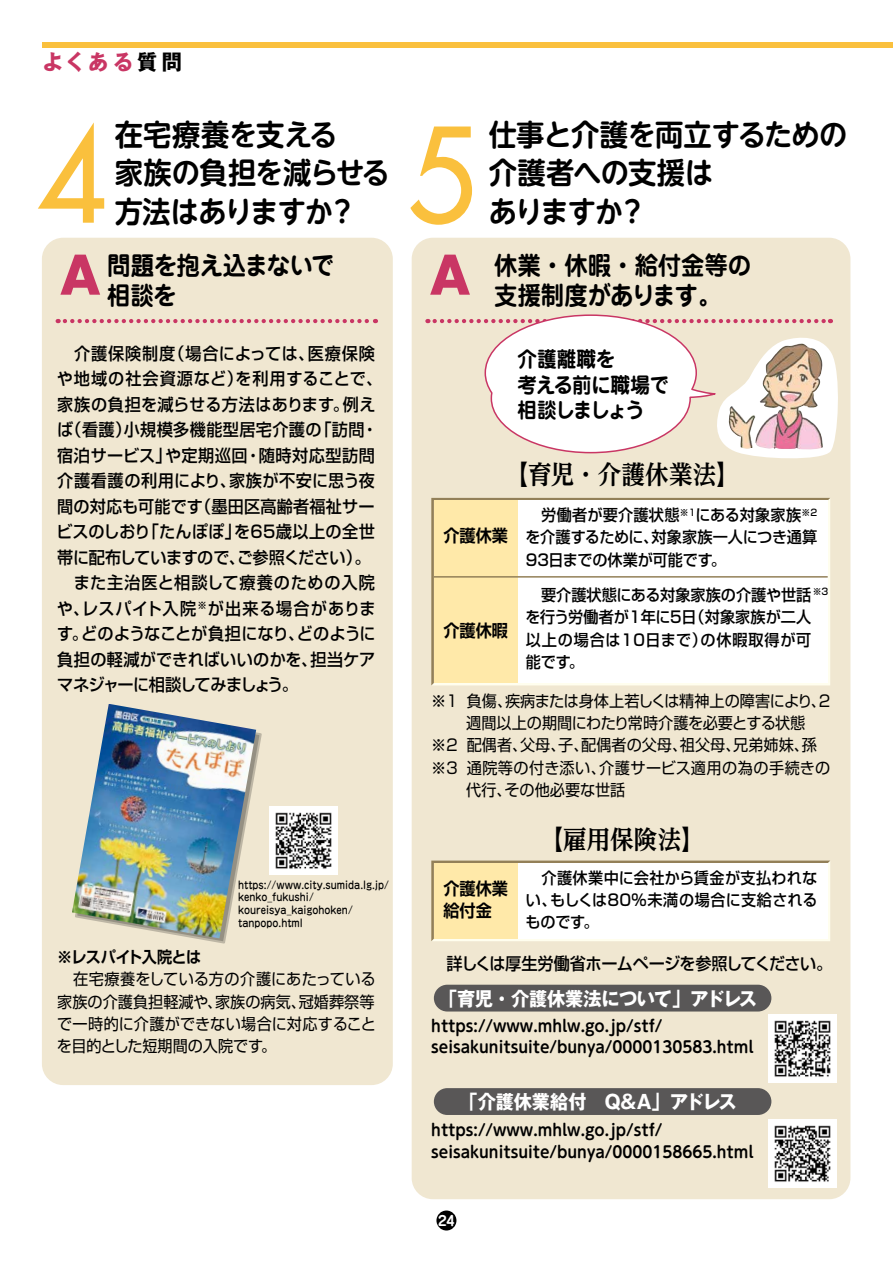
<style>
.page{position:relative;width:893px;height:1263px;background:#fff}
.page>*{position:absolute;margin:0;border:0;box-sizing:border-box;transform-origin:0 0}
.t1{font:500 127.5px "Futura Std";color:#fac03d;scale:.95 1}
.t2{font:700 53.1px "Futura";color:#c93664;scale:.95 1}
.t3{font:700 29.7px/38.2px "UD Shin M Go Pr 6 N De";letter-spacing:-.025em;color:#000;scale:.95 1}
.t4{font:700 25.5px/29.7px "P Jun 501 Pro N";letter-spacing:-.02em;color:#000;scale:.92 1}
.t5{font:700 25.5px "UD Reimin Pr 6 N";letter-spacing:.01em;color:#000;scale:.92 1}
.t6{font:700 21.3px/25.5px "P Jun 501 Pro N";letter-spacing:-.035em;color:#000;scale:.92 1}
.t7{font:700 21.3px "P Gothic MB101 Pr 6 N";letter-spacing:.185em;color:#c93664;scale:.95 1}
.t8{font:700 19.2px "P Gothic MB101 Pr 6 N";letter-spacing:-.02em;color:#fff;scale:.95 1}
.t9{font:500 16.95px/25.5px "P Shin Go Pr 6 N";letter-spacing:.01em;color:#000;scale:.95 1}
.t10{font:500 16.95px "P Shin Go Pr 6 N";letter-spacing:-.03em;color:#000;scale:.95 1}
.t11{font:700 16.95px/21.3px "P Shin Go Pr 6 N De";color:#000;scale:.95 1}
.t12{font:500 15.9px/22.4px "P Shin Go Pr 6 N";letter-spacing:.005em;color:#000;text-align:justify;scale:.95 1}
.t13{font:15.9px/22.4px "P Shin Go Pr 6 N";color:#000;text-align:justify;scale:.95 1}
.t14{font:700 15.9px/21.3px "UD Shin M Go Pr 6 N De";color:#000;scale:.95 1}
.t15{font:15.9px "P Shin Go Pr 6 N";letter-spacing:-.025em;color:#000;scale:.95 1}
.t16{font:15.9px "P Shin Go Pr 6 N";letter-spacing:.03em;color:#000;scale:.95 1}
.t17{font:700 15.9px "P Shin Go Pr 6 N De";letter-spacing:-.035em;color:#000;scale:.95 1}
.t18{font:700 13.8px "P Jun 501 Pro N";color:#fff}
.t19{font:500 10.65px/12.8px "P Jun 34 Pro N";color:#000;scale:.9 1}
.t20{font:500 9.3px "P Shin Go Pr 6 N";color:#000;scale:.95 1}
.s1{color:#000}
</style>
<div class="page">
<div style="left:42px;top:238px;width:351px;height:847px;background:#f0e7d1;border-radius:21px"></div>
<div style="left:412px;top:238px;width:438px;height:961px;background:#f0e7d1;border-radius:21px"></div>
<svg style="left:431px;top:498px;width:399px;height:187px;background:#c7bda1"></svg>
<div style="left:434px;top:500px;width:394px;height:183px;background:#fff"></div>
<div style="left:434px;top:500px;width:84px;height:183px;background:#ffe9a9"></div>
<svg style="left:431px;top:860px;width:399px;height:81px;background:#c8bda1"></svg>
<div style="left:434px;top:863px;width:394px;height:76px;background:#fff"></div>
<div style="left:434px;top:863px;width:84px;height:76px;background:#ffe9a9"></div>
<svg style="left:193px;top:730px;width:69px;height:213px"></svg>
<div style="left:436px;top:1210px;width:20px;height:20px;background:#000;border-radius:50%"></div>
<svg style="left:65px;top:319px;width:311px;height:4px"></svg>
<img style="left:72px;top:704px;width:184px;height:234px">
<svg style="left:435px;top:314px;width:403px;height:145px"></svg>
<img style="left:728px;top:343px;width:96px;height:107px">
<img style="left:269px;top:807px;width:68px;height:68px">
<img style="left:768px;top:1119px;width:68px;height:68px">
<div style="left:434px;top:985px;width:337px;height:26px;background:#595757;border-radius:13px"></div>
<img style="left:768px;top:1014px;width:68px;height:68px">
<div style="left:43px;top:43px;width:850px;height:5px;background:#fac03d"></div>
<hr style="left:434px;top:576px;width:394px;height:2px;background:#938058">
<div style="left:434px;top:1088px;width:337px;height:27px;background:#595757;border-radius:13px"></div>
<p class="t7" style="left:43px;top:50px;width:148px">よくある<span class="s1">質問</span></p>
<h1 class="t1" style="left:37px;top:96px;width:75px">4</h1>
<h3 class="t3" style="left:115px;top:114px;width:291px">在宅療養を支える<br>家族の負担を減らせる方法はありますか？</h3>
<h3 class="t4" style="left:107px;top:249px;width:248px">問題を抱え込まないで相談を</h3>
<p class="t9" style="left:56px;top:339px;width:345px">　介護保険制度（場合によっては、医療保険や地域の社会資源など）を利用することで、家族の負担を減らせる方法はあります。例えば（看護）小規模多機能型居宅介護の「訪問・宿泊サービス」や定期巡回・随時対応型訪問介護看護の利用により、家族が不安に思う夜間の対応も可能です（墨田区高齢者福祉サービスのしおり「たんぽぽ」を65歳以上の全世帯に配布していますので、ご参照ください）。　また主治医と相談して療養のための入院や、レスパイト入院<sup>※</sup>が出来る場合があります。どのようなことが負担になり、どのように負担の軽減ができればいいのかを、担当ケアマネジャーに相談してみましょう。</p>
<h2 class="t2" style="left:60px;top:236px;width:44px">A</h2>
<p class="t19" style="left:238px;top:878px;width:169px">https://www.city.sumida.lg.jp/ kenko_fukushi/ koureisya_kaigohoken/ tanpopo.html</p>
<p class="t17" style="left:57px;top:944px;width:153px">※レスパイト入院とは</p>
<p class="t13" style="left:57px;top:967px;width:337px">　在宅療養をしている方の介護にあたっている家族の介護負担軽減や、家族の病気、冠婚葬祭等で一時的に介護ができない場合に対応することを目的とした短期間の入院です。</p>
<h1 class="t1" style="left:407px;top:96px;width:75px">5</h1>
<h3 class="t3" style="left:489px;top:114px;width:379px">仕事と介護を両立するための介護者への支援は<br>ありますか？</h3>
<h2 class="t2" style="left:430px;top:236px;width:44px">A</h2>
<h3 class="t4" style="left:494px;top:249px;width:281px">休業・休暇・給付金等の支援制度があります。</h3>
<p class="t6" style="left:518px;top:345px;width:166px">介護離職を<br>考える前に職場で相談しましょう</p>
<h3 class="t5" style="left:505px;top:453px;width:257px">【育児・介護休業法】</h3>
<p class="t11" style="left:443px;top:524px;width:70px">介護休業</p>
<p class="t11" style="left:443px;top:619px;width:70px">介護休暇</p>
<p class="t12" style="left:525px;top:503px;width:310px">　労働者が要介護状態<sup>※１</sup>にある対象家族<sup>※２</sup>を介護するために、対象家族一人につき通算93日までの休業が可能です。</p>
<p class="t12" style="left:525px;top:583px;width:303px">　要介護状態にある対象家族の介護や世話を行う労働者が1年に5日（対象家族が二人以上の場合は10日まで）の休暇取得が可能です。</p>
<p class="t20" style="left:813px;top:584px;width:19px">※３</p>
<p class="t15" style="left:431px;top:687px;width:421px">※１ 負傷、疾病または身体上若しくは精神上の障害により、2</p>
<p class="t13" style="left:466px;top:710px;width:358px">週間以上の期間にわたり常時介護を必要とする状態</p>
<p class="t13" style="left:431px;top:733px;width:407px">※２ 配偶者、父母、子、配偶者の父母、祖父母、兄弟姉妹、孫</p>
<p class="t16" style="left:431px;top:754px;width:421px">※３ 通院等の付き添い、介護サービス適用の為の手続きの</p>
<p class="t13" style="left:466px;top:777px;width:169px">代行、その他必要な世話</p>
<p class="t11" style="left:443px;top:877px;width:70px">介護休業給付金</p>
<h3 class="t5" style="left:540px;top:818px;width:181px">【雇用保険法】</h3>
<p class="t12" style="left:526px;top:866px;width:309px">　介護休業中に会社から賃金が支払われない、もしくは８０％未満の場合に支給されるものです。</p>
<p class="t10" style="left:447px;top:949px;width:408px">詳しくは厚生労働省ホームページを参照してください。</p>
<p class="t8" style="left:439px;top:988px;width:336px">「育児・介護休業法について」アドレス</p>
<p class="t14" style="left:431px;top:1014px;width:341px">https://www.mhlw.go.jp/stf/ seisakunitsuite/bunya/0000130583.html</p>
<p class="t8" style="left:460px;top:1091px;width:293px">「介護休業給付　Q&amp;A」アドレス</p>
<p class="t14" style="left:431px;top:1118px;width:341px">https://www.mhlw.go.jp/stf/ seisakunitsuite/bunya/0000158665.html</p>
<p class="t18" style="left:438px;top:1209px;width:18px">24</p>
</div>
